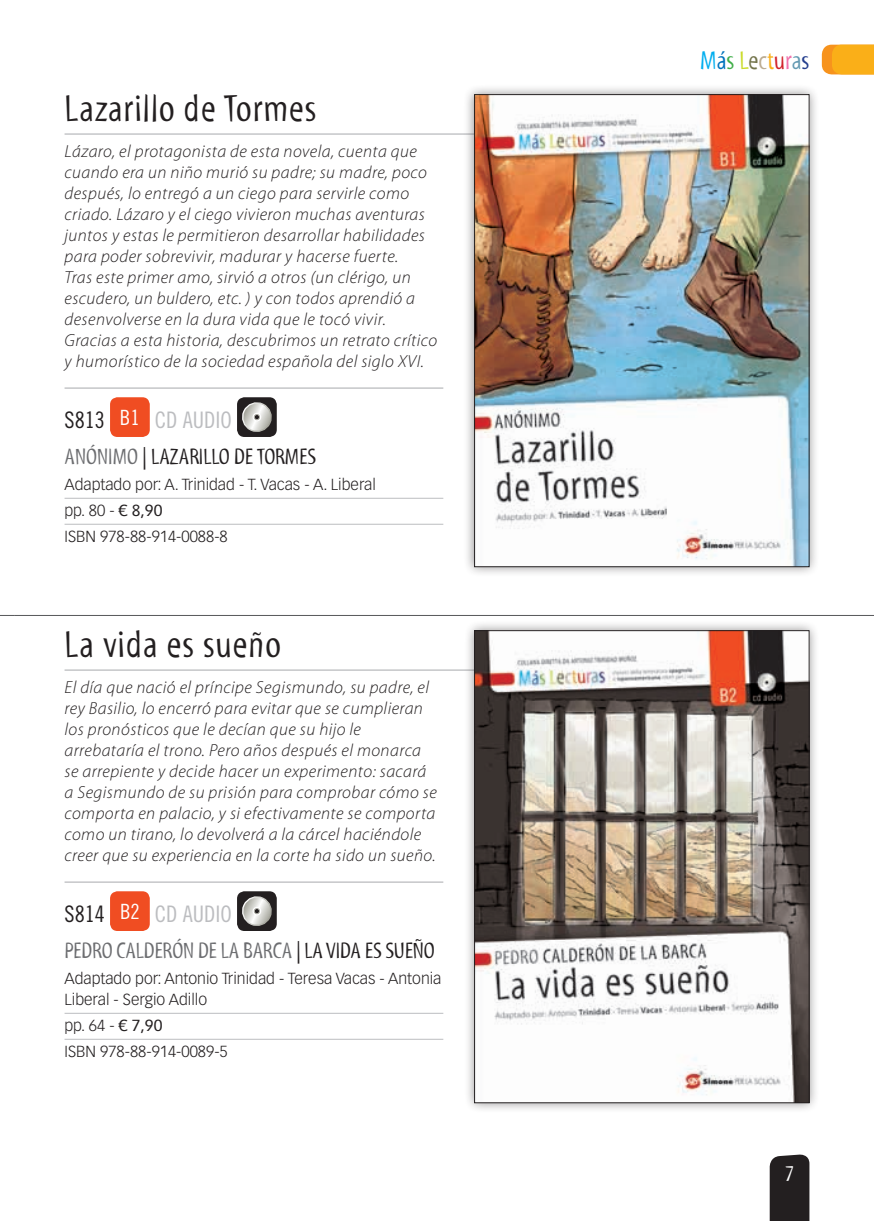
<style>
.page{position:relative;width:874px;height:1221px;background:#fff}
.page>*{position:absolute;margin:0;border:0;box-sizing:border-box;transform-origin:0 0}
.t1{font:38.5px "Myriad Std Tilt";letter-spacing:.025em;color:#231f20}
.t2{font:26.25px "Myriad Std Tilt";color:#00aeef}
.t3{font:22.75px "Myriad Std Tilt";letter-spacing:-.01em;color:#6c6d70}
.t4{font:22.75px "Trade Gothic Cond Eighteen";color:#bcbdc0}
.t5{font:22.75px "Myriad Std Tilt";color:#231f20}
.t6{font:22.75px "Myriad Std Tilt";color:#fff}
.t7{font:italic 300 17.5px/21px "Myriad Pro";letter-spacing:.025em;color:#231f20}
.t8{font:300 15.75px/25.9px "Vectora LT Std";color:#231f20}
.s1{color:#231f20}
.s2{font-size:21px;color:#fff}
.s3{color:#6c6d70}
.s4{font-weight:400}
.s5{color:#0072bc}
.s6{color:#40ae49}
.s7{color:#cadb2a}
.s8{color:#73744b}
.s9{color:#bcac92}
.s10{color:#faaf18}
.s11{color:#d1232a}
.s12{color:#f171ab}
.s13{color:#649ab2}
.s14{color:#253f8e}
</style>
<div class="page">
<hr style="left:64px;top:669px;width:478px;height:1px;background:#a8a9ad">
<hr style="left:64px;top:881px;width:379px;height:1px;background:#a8a9ad">
<hr style="left:64px;top:1012px;width:379px;height:1px;background:#bcbdc0">
<hr style="left:64px;top:1038px;width:379px;height:1px;background:#bcbdc0">
<div style="left:110px;top:891px;width:40px;height:39px;background:#f04d22;border-radius:7px"></div>
<div style="left:237px;top:891px;width:39px;height:39px;background:#231f20;border-radius:7px"></div>
<svg style="left:239px;top:893px;width:36px;height:33px"></svg>
<div style="left:463px;top:619px;width:356px;height:493px;background:#231f20;opacity:.5"></div>
<img style="left:476px;top:632px;width:331px;height:468px">
<div style="left:474px;top:630px;width:335px;height:472px;border:1px solid #231f20"></div>
<div style="left:769px;top:1154px;width:40px;height:66px;background:#231f20"></div>
<svg style="left:821px;top:45px;width:52px;height:29px;background:#f9ac21"></svg>
<svg style="left:0;top:615px;width:15px;height:1px"></svg>
<hr style="left:15px;top:615px;width:858px;height:1px;background:#57585a">
<hr style="left:64px;top:134px;width:478px;height:1px;background:#a8a9ad">
<hr style="left:64px;top:387px;width:379px;height:1px;background:#a8a9ad">
<hr style="left:64px;top:498px;width:379px;height:1px;background:#bcbdc0">
<hr style="left:64px;top:524px;width:379px;height:1px;background:#bcbdc0">
<div style="left:110px;top:397px;width:40px;height:40px;background:#f04d22;border-radius:7px"></div>
<div style="left:237px;top:397px;width:39px;height:40px;background:#231f20;border-radius:7px"></div>
<svg style="left:239px;top:399px;width:36px;height:33px"></svg>
<div style="left:463px;top:83px;width:356px;height:493px;background:#231f20;opacity:.5"></div>
<img style="left:476px;top:96px;width:331px;height:469px">
<div style="left:474px;top:94px;width:335px;height:473px;border:1px solid #231f20"></div>
<h1 class="t1" style="left:64px;top:87px;width:253px">LAZARILLO DE TORMES</h1>
<p class="t7" style="left:64px;top:141px;width:374px">Lázaro, el protagonista de esta novela, cuenta que cuando era un niño murió su padre; su madre, poco después, lo entregó a un ciego para servirle como criado. Lázaro y el ciego vivieron muchas aventuras juntos y estas le permitieron desarrollar habilidades para poder sobrevivir, madurar y hacerse fuerte.<br>Tras este primer amo, sirvió a otros (un clérigo, un escudero, un buldero, etc. ) y con todos aprendió a desenvolverse en la dura vida que le tocó vivir.<br>Gracias a esta historia, descubrimos un retrato crítico y humorístico de la sociedad española del siglo XVI.</p>
<h3 class="t4" style="left:64px;top:406px;width:169px"><span class="s1">S813</span> <span class="s2">B1</span> CD AUDIO</h3>
<h3 class="t5" style="left:64px;top:444px;width:251px"><span class="s3">ANÓNIMO</span> | LAZARILLO DE TORMES</h3>
<p class="t8" style="left:64px;top:472px;width:313px">Adaptado por: A. Trinidad - T. Vacas - A. Liberal pp. 80 - <span class="s4">€ 8,90<br></span>ISBN 978-88-914-0088-8</p>
<h1 class="t1" style="left:64px;top:623px;width:218px">LA VIDA ES SUEÑO</h1>
<p class="t7" style="left:64px;top:677px;width:373px">El día que nació el príncipe Segismundo, su padre, el rey Basilio, lo encerró para evitar que se cumplieran los pronósticos que le decían que su hijo le arrebataría el trono. Pero años después el monarca se arrepiente y decide hacer un experimento: sacará a Segismundo de su prisión para comprobar cómo se comporta en palacio, y si efectivamente se comporta como un tirano, lo devolverá a la cárcel haciéndole creer que su experiencia en la corte ha sido un sueño.</p>
<h3 class="t4" style="left:64px;top:900px;width:169px"><span class="s1">S814</span> <span class="s2">B2</span> CD AUDIO</h3>
<h3 class="t3" style="left:64px;top:938px;width:371px">PEDRO CALDERÓN DE LA BARCA <span class="s1">| LA VIDA ES SUEÑO</span></h3>
<p class="t8" style="left:64px;top:968px;width:378px;line-height:21px">Adaptado por: Antonio Trinidad - Teresa Vacas - Antonia<br>Liberal - Sergio Adillo</p>
<p class="t8" style="left:64px;top:1012px;width:165px">pp. 64 - <span class="s4">€ 7,90<br></span>ISBN 978-88-914-0089-5</p>
<h2 class="t2" style="left:699px;top:46px;width:111px">M<span class="s5">Á</span><span class="s6">S</span> <span class="s7">L</span><span class="s8">E</span><span class="s9">C</span><span class="s10">T</span><span class="s11">U</span><span class="s12">R</span><span class="s13">A</span><span class="s14">S</span></h2>
<h3 class="t6" style="left:784px;top:1161px;width:11px">7</h3>
</div>
